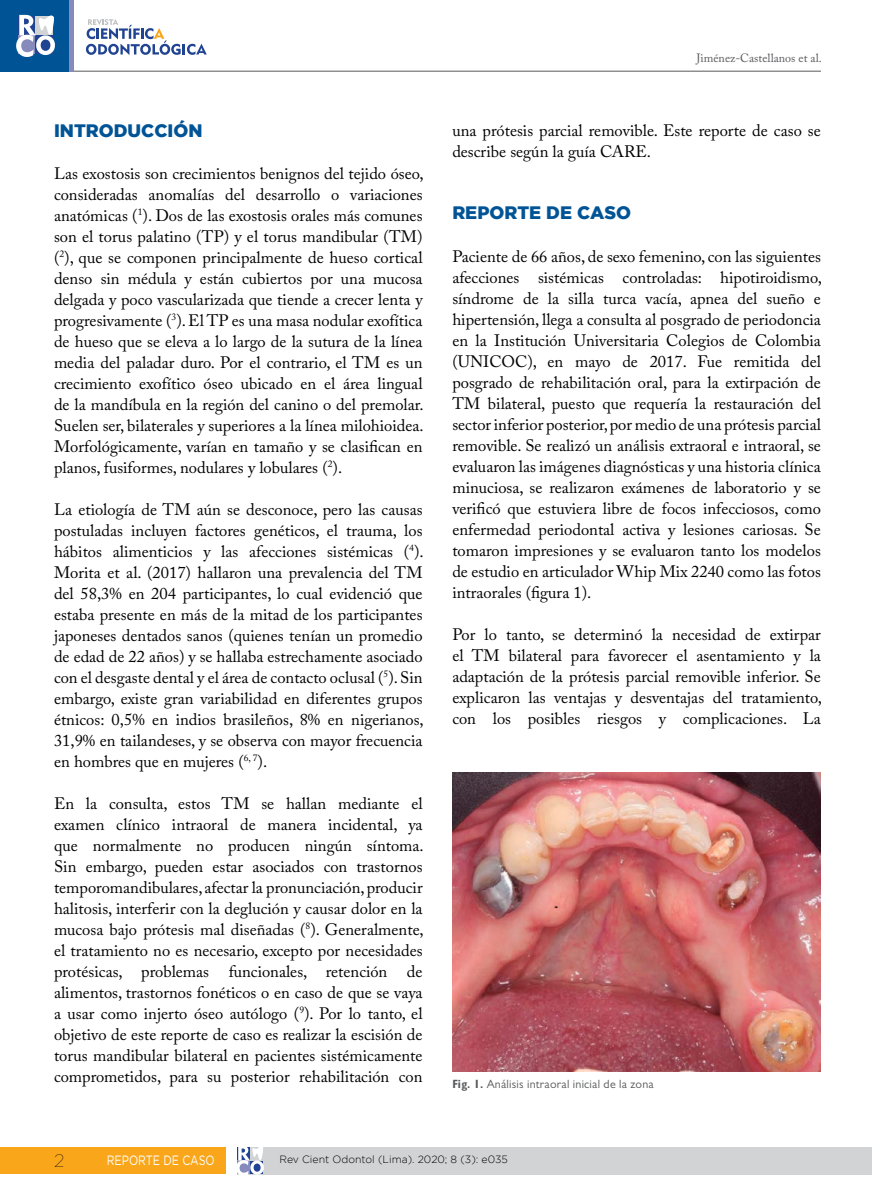
<style>
.page{position:relative;width:872px;height:1187px;background:#fff}
.page>*{position:absolute;margin:0;border:0;box-sizing:border-box;transform-origin:0 0}
.t1{font:900 18px "Gotham";color:#005496}
.t2{font:100 18px "Gotham";color:#000}
.t3{font:16.5px/21px "Adobe Caslon Pro";color:#000;text-align:justify}
.t4{font:13.5px "Gotham";color:#fff;scale:.8 1}
.t5{font:12px "Gill Sans";letter-spacing:.02em;color:#58595b}
.t6{font:12px "Adobe Caslon Pro";color:#58595b}
.t7{font:300 10.5px "Gotham";color:#000}
.s1{font-weight:700;font-stretch:condensed}
</style>
<div class="page">
<div style="left:0;top:1146px;width:225px;height:27px;background:#faa61a"></div>
<div style="left:237px;top:1146px;width:635px;height:28px;background:#d1d3d4"></div>
<hr style="left:47px;top:71px;width:774px;height:1px;background:#58595b">
<div style="left:0;top:0;width:70px;height:72px;background:#005496"></div>
<hr style="left:70px;top:0;width:4px;height:72px;background:#878bbb">
<svg style="left:16px;top:14px;width:39px;height:43px;background:#a1b4d0"></svg>
<svg style="left:86px;top:19px;width:121px;height:36px"></svg>
<svg style="left:237px;top:1146px;width:27px;height:29px"></svg>
<img style="left:452px;top:772px;width:369px;height:299px">
<p class="t1" style="left:54px;top:120px;width:150px">INTRODUCCIÓN</p>
<p class="t3" style="left:54px;top:163px;width:371px">Las exostosis son crecimientos benignos del tejido óseo, consideradas anomalías del desarrollo o variaciones anatómicas (<sup>1</sup>). Dos de las exostosis orales más comunes son el torus palatino (TP) y el torus mandibular (TM) (<sup>2</sup>), que se componen principalmente de hueso cortical denso sin médula y están cubiertos por una mucosa delgada y poco vascularizada que tiende a crecer lenta y progresivamente (<sup>3</sup>). El TP es una masa nodular exofítica de hueso que se eleva a lo largo de la sutura de la línea media del paladar duro. Por el contrario, el TM es un crecimiento exofítico óseo ubicado en el área lingual de la mandíbula en la región del canino o del premolar.<br>Suelen ser, bilaterales y superiores a la línea milohioidea.<br>Morfológicamente, varían en tamaño y se clasifican en planos, fusiformes, nodulares y lobulares (<sup>2</sup>).</p>
<p class="t3" style="left:54px;top:498px;width:371px">La etiología de TM aún se desconoce, pero las causas postuladas incluyen factores genéticos, el trauma, los hábitos alimenticios y las afecciones sistémicas (<sup>4</sup>).<br>Morita et al. (2017) hallaron una prevalencia del TM del 58,3% en 204 participantes, lo cual evidenció que estaba presente en más de la mitad de los participantes japoneses dentados sanos (quienes tenían un promedio de edad de 22 años) y se hallaba estrechamente asociado con el desgaste dental y el área de contacto oclusal (<sup>5</sup>). Sin embargo, existe gran variabilidad en diferentes grupos étnicos: 0,5% en indios brasileños, 8% en nigerianos, 31,9% en tailandeses, y se observa con mayor frecuencia en hombres que en mujeres (<sup>6,</sup> <sup>7</sup>).</p>
<p class="t3" style="left:54px;top:792px;width:371px">En la consulta, estos TM se hallan mediante el examen clínico intraoral de manera incidental, ya que normalmente no producen ningún síntoma.<br>Sin embargo, pueden estar asociados con trastornos temporomandibulares, afectar la pronunciación, producir halitosis, interferir con la deglución y causar dolor en la mucosa bajo prótesis mal diseñadas (<sup>8</sup>). Generalmente, el tratamiento no es necesario, excepto por necesidades protésicas, problemas funcionales, retención de alimentos, trastornos fonéticos o en caso de que se vaya a usar como injerto óseo autólogo (<sup>9</sup>). Por lo tanto, el objetivo de este reporte de caso es realizar la escisión de torus mandibular bilateral en pacientes sistémicamente comprometidos, para su posterior rehabilitación con</p>
<p class="t6" style="left:696px;top:51px;width:127px">Jiménez-Castellanos et al.</p>
<p class="t3" style="left:452px;top:119px;width:370px">una prótesis parcial removible. Este reporte de caso se describe según la guía CARE.</p>
<p class="t1" style="left:452px;top:202px;width:180px">REPORTE DE CASO</p>
<p class="t3" style="left:452px;top:245px;width:371px">Paciente de 66 años, de sexo femenino, con las siguientes afecciones sistémicas controladas: hipotiroidismo, síndrome de la silla turca vacía, apnea del sueño e hipertensión, llega a consulta al posgrado de periodoncia en la Institución Universitaria Colegios de Colombia (UNICOC), en mayo de 2017. Fue remitida del posgrado de rehabilitación oral, para la extirpación de TM bilateral, puesto que requería la restauración del sector inferior posterior, por medio de una prótesis parcial removible. Se realizó un análisis extraoral e intraoral, se evaluaron las imágenes diagnósticas y una historia clínica minuciosa, se realizaron exámenes de laboratorio y se verificó que estuviera libre de focos infecciosos, como enfermedad periodontal activa y lesiones cariosas. Se tomaron impresiones y se evaluaron tanto los modelos de estudio en articulador Whip Mix 2240 como las fotos intraorales (figura 1).</p>
<p class="t3" style="left:452px;top:623px;width:371px">Por lo tanto, se determinó la necesidad de extirpar el TM bilateral para favorecer el asentamiento y la adaptación de la prótesis parcial removible inferior. Se explicaron las ventajas y desventajas del tratamiento, con los posibles riesgos y complicaciones. La</p>
<p class="t5" style="left:452px;top:1076px;width:203px"><span class="s1">Fig. 1.</span> Análisis intraoral inicial de la zona</p>
<p class="t2" style="left:54px;top:1150px;width:12px">2</p>
<p class="t4" style="left:107px;top:1152px;width:137px">REPORTE DE CASO</p>
<p class="t7" style="left:279px;top:1153px;width:230px">Rev Cient Odontol (Lima). 2020; 8 (3): e035</p>
</div>
